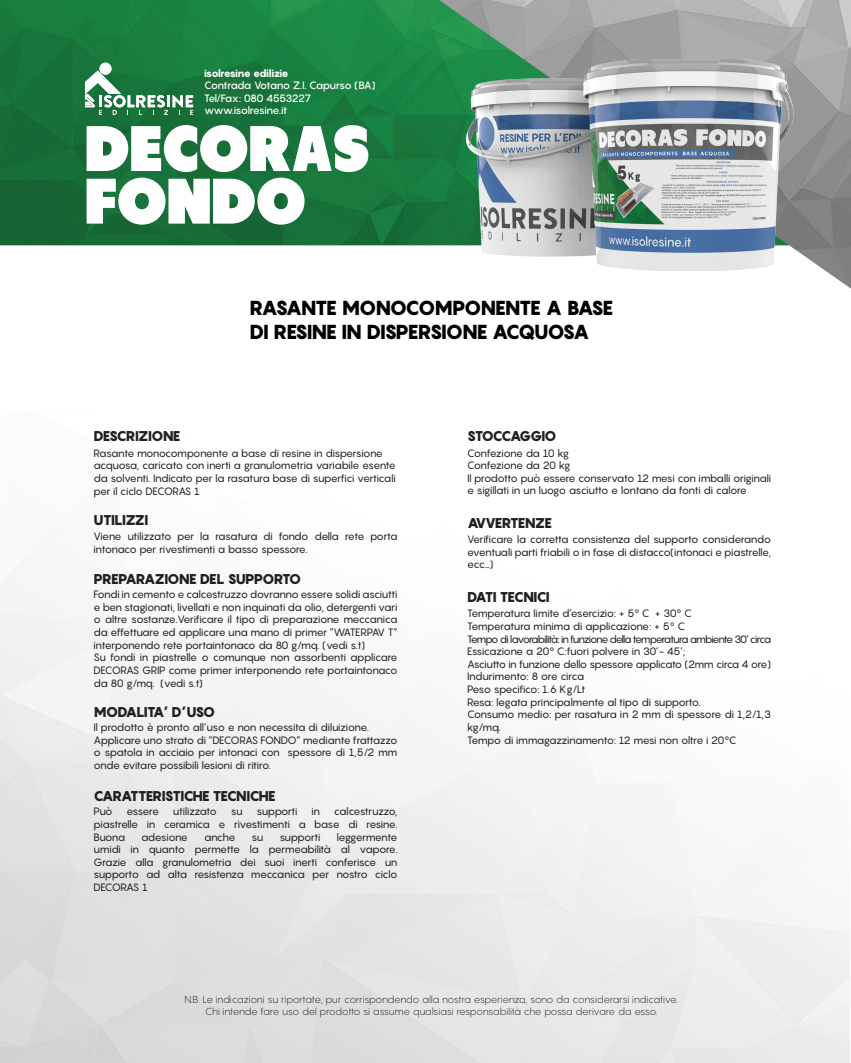
<style>
.page{position:relative;width:851px;height:1063px;background:#fff}
.page>*{position:absolute;margin:0;border:0;box-sizing:border-box;transform-origin:0 0}
.t1{font:64.12px/52.6px "Tondu Beta";color:#fff}
.t2{font:900 20px/24px "Pangram";letter-spacing:-.08em;color:#000}
.t3{font:900 14px "Pangram";letter-spacing:-.07em;color:#231f20}
.t4{font:900 14px "Pangram";letter-spacing:-.11em;color:#231f20}
.t5{font:10.5px/12.6px "Pangram";letter-spacing:-.06em;color:#231f20}
.t6{font:500 10.5px/12.6px "Pangram";letter-spacing:-.075em;color:#fff}
.t7{font:800 10.5px "Pangram";letter-spacing:-.075em;color:#fff}
.t8{font:10.5px "Pangram";letter-spacing:-.03em;color:#231f20}
.t9{font:300 10px/12px "Pangram";letter-spacing:-.045em;color:#231f20;text-align:center}
</style>
<div class="page">
<img style="left:0;top:0;width:850px;height:288px">
<img style="left:457px;top:59px;width:338px;height:218px">
<div style="left:99px;top:63px;width:12px;height:12px;background:#fff;border-radius:50%"></div>
<svg style="left:85px;top:71px;width:108px;height:44px"></svg>
<p class="t7" style="left:204px;top:66px;width:86px">isolresine edilizie</p>
<p class="t6" style="left:204px;top:79px;width:173px">Contrada Votano Z.I. Capurso (BA)<br>Tel/Fax: 080 4553227 www.isolresine.it</p>
<h1 class="t1" style="left:85px;top:121px;width:286px">DECORAS<br>FONDO</h1>
<h3 class="t3" style="left:93px;top:427px;width:88px">DESCRIZIONE</h3>
<h2 class="t2" style="left:249px;top:296px;width:365px">RASANTE MONOCOMPONENTE A BASE<br>DI RESINE IN DISPERSIONE ACQUOSA</h2>
<h3 class="t4" style="left:467px;top:427px;width:91px">STOCCAGGIO</h3>
<p class="t5" style="left:93px;top:447px;width:304px">Rasante monocomponente a base di resine in dispersione acquosa, caricato con inerti a granulometria variabile esente da solventi. Indicato per la rasatura base di superfici verticali per il ciclo DECORAS 1</p>
<h3 class="t3" style="left:93px;top:510px;width:56px">UTILIZZI</h3>
<p class="t5" style="left:93px;top:530px;width:305px">Viene utilizzato per la rasatura di fondo della rete porta intonaco per rivestimenti a basso spessore.</p>
<h3 class="t3" style="left:93px;top:569px;width:209px">PREPARAZIONE DEL SUPPORTO</h3>
<p class="t5" style="left:93px;top:588px;width:305px">Fondi in cemento e calcestruzzo dovranno essere solidi asciutti e ben stagionati, livellati e non inquinati da olio, detergenti vari o altre sostanze.Verificare il tipo di preparazione meccanica da effettuare ed applicare una mano di primer ”WATERPAV T” interponendo rete portaintonaco da 80 g/mq. (vedi s.t)<br>Su fondi in piastrelle o comunque non assorbenti applicare DECORAS GRIP come primer interponendo rete portaintonaco da 80 g/mq. (vedi s.t)</p>
<h3 class="t3" style="left:93px;top:702px;width:123px">MODALITA’ D’USO</h3>
<p class="t5" style="left:93px;top:721px;width:305px">Il prodotto è pronto all’uso e non necessita di diluizione.<br>Applicare uno strato di “DECORAS FONDO” mediante frattazzo o spatola in acciaio per intonaci con spessore di 1,5/2 mm onde evitare possibili lesioni di ritiro.</p>
<h3 class="t3" style="left:93px;top:787px;width:184px">CARATTERISTICHE TECNICHE</h3>
<p class="t5" style="left:93px;top:805px;width:21px">Può</p>
<p class="t5" style="left:126px;top:805px;width:34px">essere</p>
<p class="t8" style="left:173px;top:805px;width:46px">utilizzato</p>
<p class="t5" style="left:231px;top:805px;width:13px">su</p>
<p class="t5" style="left:256px;top:805px;width:43px">supporti</p>
<p class="t5" style="left:311px;top:805px;width:10px">in</p>
<p class="t5" style="left:93px;top:805px;width:305px;text-align:justify;text-indent:240px">calcestruzzo, piastrelle in ceramica e rivestimenti a base di resine.<br>Buona</p>
<p class="t5" style="left:93px;top:830px;width:305px;text-align:justify;text-indent:243px">leggermente umidi in quanto permette la permeabilità al vapore.<br>Grazie alla granulometria dei suoi inerti conferisce un supporto ad alta resistenza meccanica per nostro ciclo DECORAS 1</p>
<p class="t5" style="left:141px;top:830px;width:48px">adesione</p>
<p class="t5" style="left:204px;top:830px;width:33px">anche</p>
<p class="t5" style="left:251px;top:830px;width:13px">su</p>
<p class="t5" style="left:279px;top:830px;width:43px">supporti</p>
<p class="t5" style="left:467px;top:446px;width:305px">Confezione da 10 kg<br>Confezione da 20 kg<br>Il prodotto può essere conservato 12 mesi con imballi originali e sigillati in un luogo asciutto e lontano da fonti di calore</p>
<h3 class="t3" style="left:467px;top:513px;width:86px">AVVERTENZE</h3>
<p class="t5" style="left:467px;top:533px;width:305px;text-align:justify">Verificare la corretta consistenza del supporto considerando eventuali parti friabili o in fase di distacco(intonaci e piastrelle, ecc…)</p>
<h3 class="t3" style="left:467px;top:588px;width:84px">DATI TECNICI</h3>
<p class="t5" style="left:467px;top:607px;width:305px">Temperatura limite d’esercizio: + 5° C + 30° C<br>Temperatura minima di applicazione: + 5° C<br>Tempo di lavorabilità: in funzione della temperatura ambiente 30’ circa Essicazione a 20° C:fuori polvere in 30’- 45’;<br>Asciutto in funzione dello spessore applicato (2mm circa 4 ore)<br>Indurimento: 8 ore circa<br>Peso specifico: 1.6 Kg/Lt<br>Resa: legata principalmente al tipo di supporto.<br>Consumo medio: per rasatura in 2 mm di spessore di 1,2/1,3 kg/mq.<br>Tempo di immagazzinamento: 12 mesi non oltre i 20°C</p>
<p class="t9" style="left:184px;top:993px;width:495px">N.B. Le indicazioni su riportate, pur corrispondendo alla nostra esperienza, sono da considerarsi indicative.<br>Chi intende fare uso del prodotto si assume qualsiasi responsabilità che possa derivare da esso.</p>
</div>
